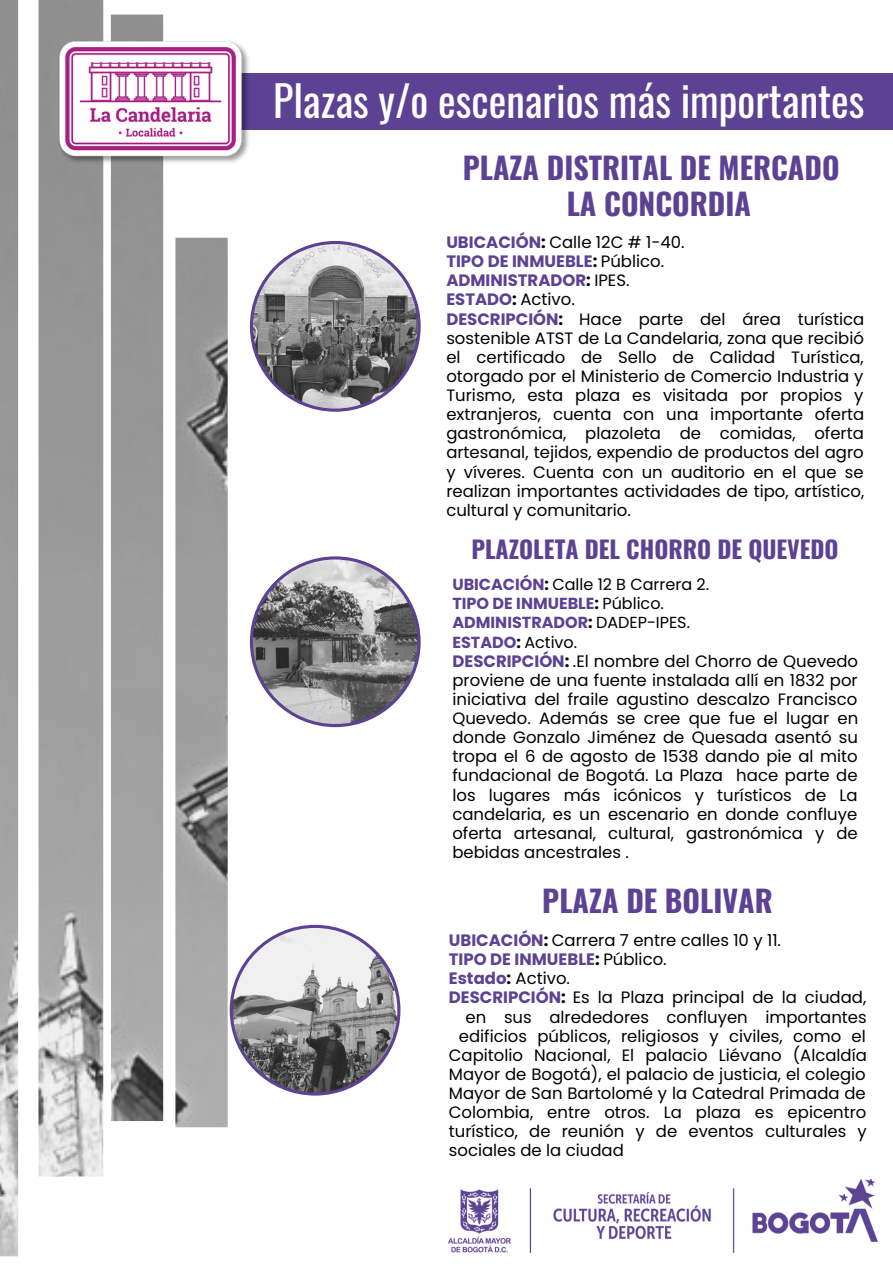
<style>
.page{position:relative;width:893px;height:1264px;background:#fff}
.page>*{position:absolute;margin:0;border:0;box-sizing:border-box;transform-origin:0 0}
.t1{font:42px "Oswald";color:#fff}
.t2{font:700 30px/36px "Oswald";color:#5d4294;text-align:center}
.t3{font:700 24px "Oswald";color:#5d4294}
.t4{font:16.5px/19px "Poppins";color:#000}
.t5{font:700 16.5px "Poppins";color:#5d4294}
.t6{font:16.05px/19px "Poppins";color:#000}
.s1{font-weight:700;color:#5d4294}
.s2{font-weight:700}
.s3{color:#000}
.s4{font-weight:400;color:#000}
</style>
<div class="page">
<img style="left:0;top:0;width:228px;height:1257px">
<div style="left:131px;top:74px;width:761px;height:56px;background:#5d4294"></div>
<svg style="left:250px;top:241px;width:170px;height:171px"></svg>
<img style="left:449px;top:1179px;width:428px;height:73px">
<svg style="left:250px;top:556px;width:170px;height:171px"></svg>
<svg style="left:230px;top:924px;width:170px;height:171px"></svg>
<img style="left:55px;top:38px;width:197px;height:128px">
<h1 class="t1" style="left:273px;top:68px;width:592px">Plazas y/o escenarios más importantes</h1>
<h2 class="t2" style="left:462px;top:148px;width:378px">PLAZA DISTRITAL DE MERCADO<br>LA CONCORDIA</h2>
<p class="t4" style="left:446px;top:233px;width:419px"><span class="s1">UBICACIÓN</span><span class="s2">:</span> Calle 12C # 1-40.<br><span class="s1">TIPO DE INMUEBLE</span><span class="s2">:</span> Público.<br><span class="s1">ADMINISTRADOR</span><span class="s2">:</span> IPES.<br><span class="s1">ESTADO</span><span class="s2">:</span> Activo.<br><span class="s1">DESCRIPCIÓN</span><span class="s2">:</span> Hace parte del área turística sostenible ATST de La Candelaria, zona que recibió el certificado de Sello de Calidad Turística, otorgado por el Ministerio de Comercio Industria y Turismo, esta plaza es visitada por propios y extranjeros, cuenta con una importante oferta gastronómica, plazoleta de comidas, oferta artesanal, tejidos, expendio de productos del agro y víveres. Cuenta con un auditorio en el que se realizan importantes actividades de tipo, artístico, cultural y comunitario.</p>
<h3 class="t3" style="left:471px;top:530px;width:369px">PLAZOLETA DEL CHORRO DE QUEVEDO</h3>
<p class="t6" style="left:452px;top:575px;width:258px"><span class="s1">UBICACIÓN</span><span class="s2">:</span> Calle 12 B Carrera 2.<br><span class="s1">TIPO DE INMUEBLE</span><span class="s2">:</span> Público.<br><span class="s1">ADMINISTRADOR</span><span class="s2">:</span> DADEP-IPES.<br><span class="s1">ESTADO</span><span class="s2">:</span> Activo.</p>
<p class="t4" style="left:452px;top:651px;width:407px;text-align:justify"><span class="s1">DESCRIPCIÓN</span><span class="s2">:</span> .El nombre del Chorro de Quevedo proviene de una fuente instalada allí en 1832 por iniciativa del fraile agustino descalzo Francisco Quevedo. Además se cree que fue el lugar en donde Gonzalo Jiménez de Quesada asentó su tropa el 6 de agosto de 1538 dando pie al mito fundacional de Bogotá. La Plaza hace parte de los lugares más icónicos y turísticos de La candelaria, es un escenario en donde confluye oferta artesanal, cultural, gastronómica y de bebidas ancestrales .</p>
<h2 class="t2" style="left:542px;top:881px;width:232px">PLAZA DE BOLIVAR</h2>
<p class="t4" style="left:449px;top:930px;width:334px"><span class="s1">UBICACIÓN</span><span class="s2">:</span> Carrera 7 entre calles 10 y 11.</p>
<p class="t5" style="left:449px;top:947px;width:219px">TIPO DE INMUEBLE<span class="s3">:</span> <span class="s4">Público.</span></p>
<p class="t4" style="left:449px;top:969px;width:123px"><span class="s1">Estado</span><span class="s2">:</span> Activo.</p>
<p class="t4" style="left:449px;top:988px;width:419px"><span class="s1">DESCRIPCIÓN</span><span class="s2">:</span> Es la Plaza principal de la ciudad,</p>
<p class="t4" style="left:465px;top:1007px;width:402px">en sus alrededores confluyen importantes</p>
<p class="t4" style="left:459px;top:1026px;width:408px">edificios públicos, religiosos y civiles, como el</p>
<p class="t4" style="left:449px;top:1045px;width:419px">Capitolio Nacional, El palacio Liévano (Alcaldía</p>
<p class="t4" style="left:449px;top:1064px;width:418px">Mayor de Bogotá), el palacio de justicia, el colegio</p>
<p class="t4" style="left:449px;top:1083px;width:418px">Mayor de San Bartolomé y la Catedral Primada de</p>
<p class="t4" style="left:449px;top:1102px;width:419px">Colombia, entre otros. La plaza es epicentro</p>
<p class="t4" style="left:449px;top:1121px;width:419px">turístico, de reunión y de eventos culturales y</p>
<p class="t4" style="left:449px;top:1141px;width:176px">sociales de la ciudad</p>
</div>
